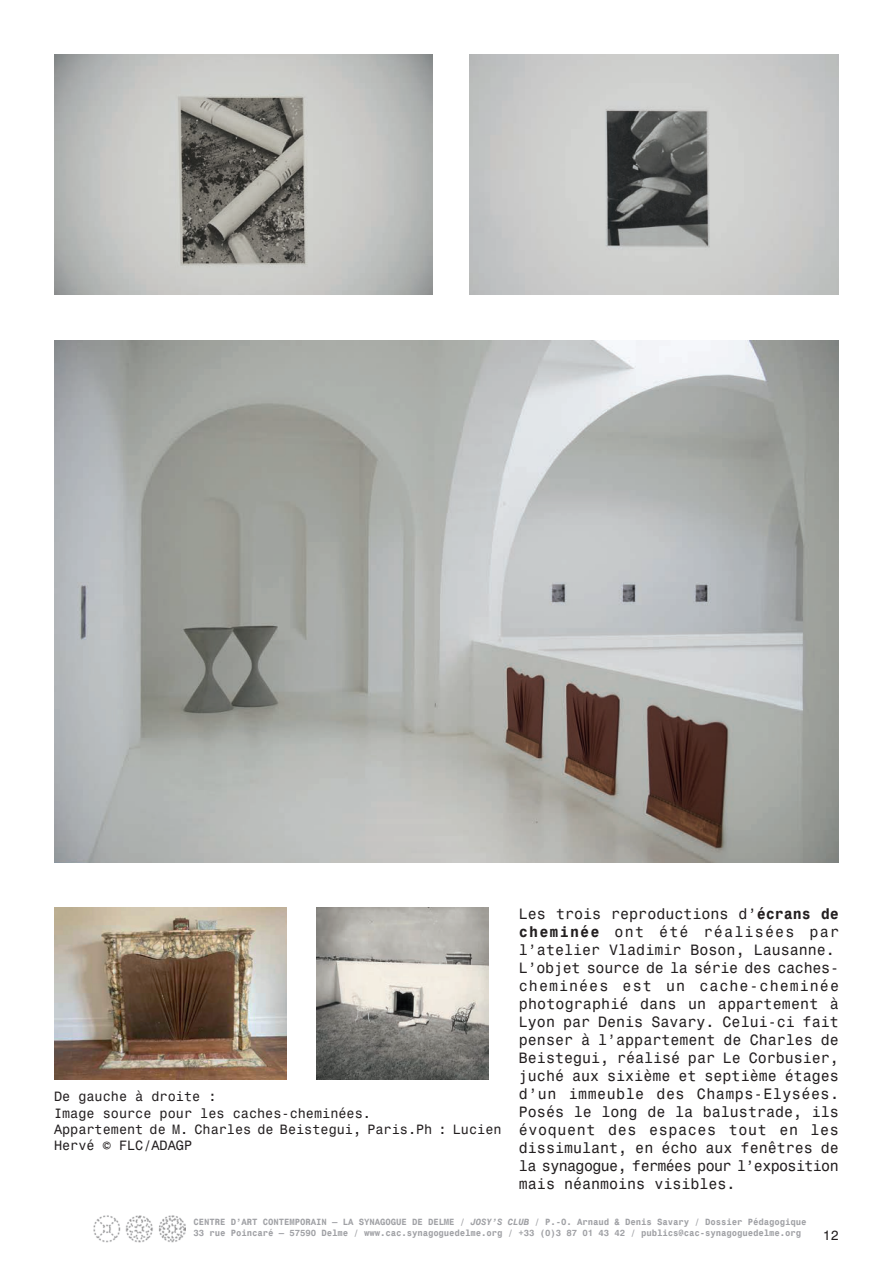
<style>
.page{position:relative;width:893px;height:1263px;background:#fff}
.page>*{position:absolute;margin:0;border:0;box-sizing:border-box;transform-origin:0 0}
.t1{font:15px/18px "Monospace 821 BT";color:#231f20}
.t2{font:13.5px/16.2px "Monospace 821 BT";color:#231f20}
.t3{font:700 9px/10.8px "Monospace 821 BT";letter-spacing:-.01em;color:#a0a1a5}
.s1{font-weight:700}
.s2{font-style:italic}
</style>
<div class="page">
<img style="left:93px;top:1215px;width:92px;height:27px">
<img style="left:54px;top:54px;width:378px;height:241px">
<img style="left:469px;top:54px;width:370px;height:241px">
<img style="left:54px;top:340px;width:785px;height:522px">
<img style="left:54px;top:907px;width:232px;height:172px">
<img style="left:317px;top:907px;width:171px;height:172px">
<p class="t2" style="left:54px;top:1088px;width:449px">De gauche à droite :<br>Image source pour les caches-cheminées.<br>Appartement de M. Charles de Beistegui, Paris.Ph : Lucien Hervé © FLC/ADAGP</p>
<p class="t1" style="left:519px;top:904px;width:322px">Les trois reproductions d’<span class="s1">écrans de cheminée</span> ont été réalisées par l’atelier Vladimir Boson, Lausanne.<br>L’objet source de la série des caches&shy;cheminées est un cache-cheminée photographié dans un appartement à Lyon par Denis Savary. Celui-ci fait penser à l’appartement de Charles de Beistegui, réalisé par Le Corbusier, juché aux sixième et septième étages d’un immeuble des Champs-Elysées.<br>Posés le long de la balustrade, ils évoquent des espaces tout en les dissimulant, en écho aux fenêtres de la synagogue, fermées pour l’exposition mais néanmoins visibles.</p>
<p class="t3" style="left:194px;top:1216px;width:614px">CENTRE D’ART CONTEMPORAIN – LA SYNAGOGUE DE DELME / <span class="s2">JOSY’S CLUB</span> / P.-O. Arnaud &amp; Denis Savary / Dossier Pédagogique<br>33 rue Poincaré – 57590 Delme / www.cac.synagoguedelme.org / +33 (0)3 87 01 43 42 / publics@cac-synagoguedelme.org</p>
<p class="t2" style="left:823px;top:1227px;width:18px">12</p>
</div>
